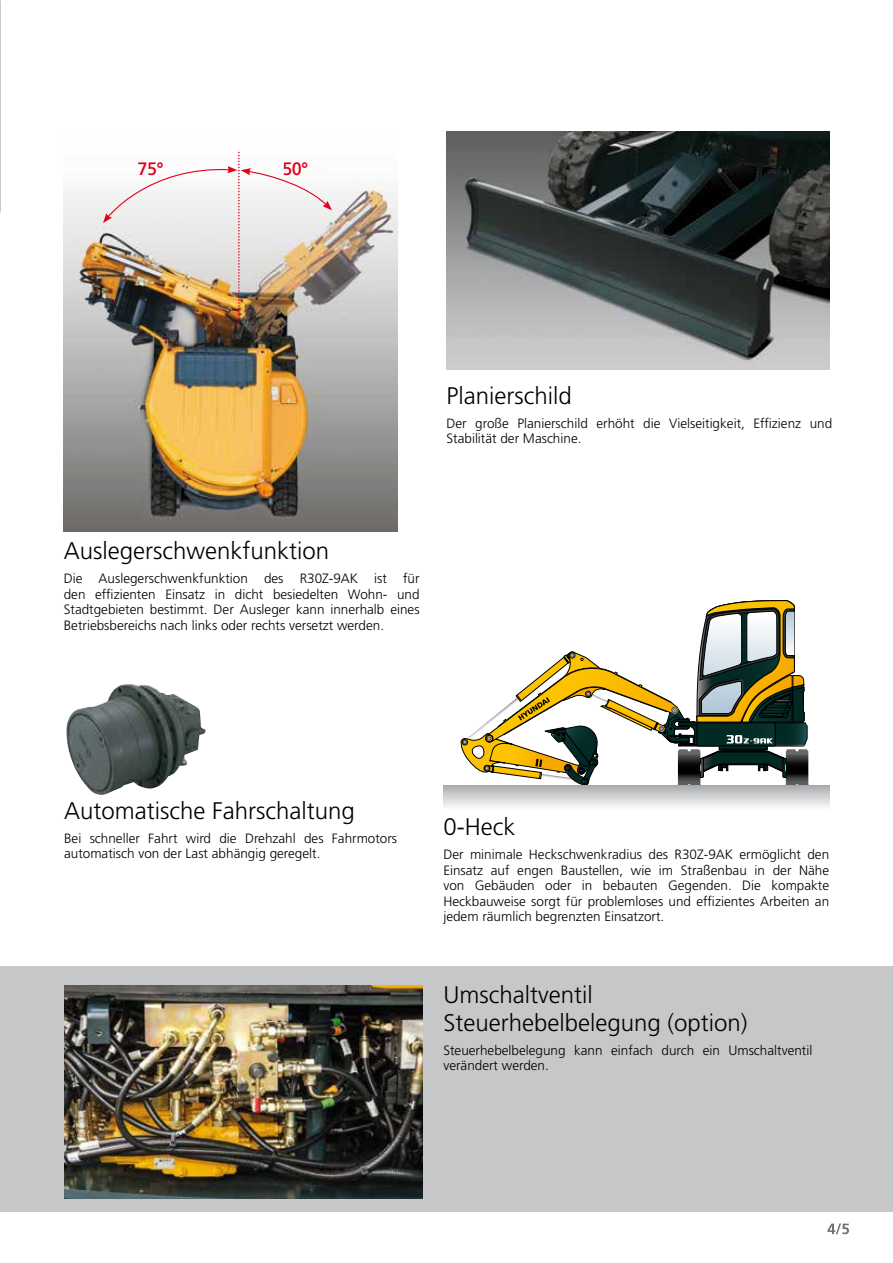
<style>
.page{position:relative;width:893px;height:1263px;background:#fff}
.page>*{position:absolute;margin:0;border:0;box-sizing:border-box;transform-origin:0 0}
.t1{font:300 24px/27.6px "Frutiger LT Std";color:#000}
.t2{font:500 18px "Frutiger Neue LTW1 G";color:#e2001a;scale:.95 1}
.t3{font:300 13.5px/15.5px "Frutiger LT Std";color:#000}
</style>
<div class="page">
<div style="left:0;top:966px;width:893px;height:245px;background:#c6c7c8"></div>
<svg style="left:460px;top:600px;width:349px;height:185px"></svg>
<img style="left:65px;top:985px;width:357px;height:213px">
<img style="left:64px;top:151px;width:334px;height:380px">
<img style="left:446px;top:132px;width:383px;height:238px">
<img style="left:66px;top:684px;width:140px;height:111px">
<svg style="left:443px;top:785px;width:386px;height:22px;background:#cdcfd0"></svg>
<svg style="left:827px;top:1223px;width:22px;height:11px"></svg>
<img style="left:103px;top:152px;width:229px;height:173px">
<h2 class="t2" style="left:137px;top:156px;width:29px">75°</h2>
<h2 class="t2" style="left:282px;top:156px;width:29px">50°</h2>
<h1 class="t1" style="left:446px;top:382px;width:127px">Planierschild</h1>
<p class="t3" style="left:446px;top:416px;width:387px">Der große Planierschild erhöht die Vielseitigkeit, Effizienz und<br>Stabilität der Maschine.</p>
<h1 class="t1" style="left:64px;top:537px;width:267px">Auslegerschwenkfunktion</h1>
<p class="t3" style="left:64px;top:571px;width:357px;text-align:justify">Die Auslegerschwenkfunktion des R30Z-9AK ist für den effizienten Einsatz in dicht besiedelten Wohn- und Stadtgebieten bestimmt. Der Ausleger kann innerhalb eines Betriebsbereichs nach links oder rechts versetzt werden.</p>
<h1 class="t1" style="left:64px;top:797px;width:292px">Automatische Fahrschaltung</h1>
<p class="t3" style="left:64px;top:830px;width:335px">Bei schneller Fahrt wird die Drehzahl des Fahrmotors automatisch von der Last abhängig geregelt.</p>
<h1 class="t1" style="left:443px;top:813px;width:73px">0-Heck</h1>
<p class="t3" style="left:443px;top:847px;width:387px;text-align:justify">Der minimale Heckschwenkradius des R30Z-9AK ermöglicht den Einsatz auf engen Baustellen, wie im Straßenbau in der Nähe von Gebäuden oder in bebauten Gegenden. Die kompakte Heckbauweise sorgt für problemloses und effizientes Arbeiten an jedem räumlich begrenzten Einsatzort.</p>
<h1 class="t1" style="left:443px;top:981px;width:306px">Umschaltventil<br>Steuerhebelbelegung (option)</h1>
<p class="t3" style="left:443px;top:1042px;width:371px">Steuerhebelbelegung kann einfach durch ein Umschaltventil verändert werden.</p>
</div>
